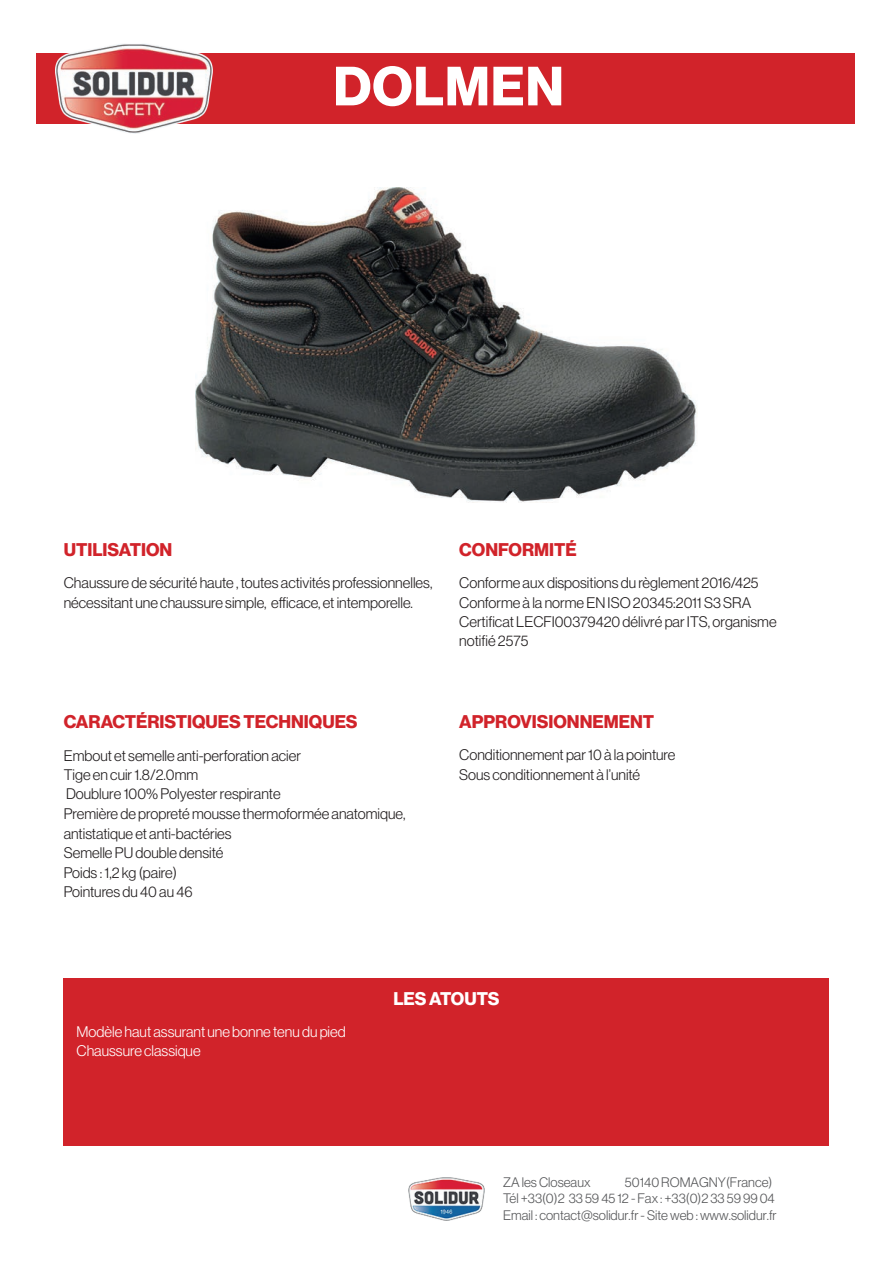
<style>
.page{position:relative;width:893px;height:1263px;background:#fff}
.page>*{position:absolute;margin:0;border:0;box-sizing:border-box;transform-origin:0 0}
.t1{font:54px "N Haas Grotesk DS Pro 75 Bd";letter-spacing:.015em;color:#fff}
.t2{font:18px "N Haas Grotesk DS Pro 75 Bd";color:#d1232a}
.t3{font:18px "N Haas Grotesk DS Pro 75 Bd";letter-spacing:-.005em;color:#fff}
.t4{font:15px/19.5px "N Haas Grotesk DS Pro 45 Lt";color:#231f20}
.t5{font:15px/19.5px "N Haas Grotesk DS Pro 45 Lt";color:#fff}
.t6{font:13.5px/16.6px "N Haas Grotesk DS Pro 45 Lt";color:#57585a}
</style>
<div class="page">
<div style="left:36px;top:53px;width:819px;height:70px;background:#d1232a"></div>
<img style="left:55px;top:44px;width:158px;height:89px">
<img style="left:196px;top:187px;width:501px;height:316px">
<div style="left:64px;top:978px;width:765px;height:168px;background:#d1232a"></div>
<img style="left:408px;top:1177px;width:77px;height:44px">
<h1 class="t1" style="left:333px;top:55px;width:232px">DOLMEN</h1>
<p class="t2" style="left:64px;top:539px;width:110px">UTILISATION</p>
<p class="t4" style="left:64px;top:573px;width:370px">Chaussure de sécurité haute , toutes activités professionnelles, nécessitant une chaussure simple, efficace, et intemporelle.</p>
<p class="t2" style="left:64px;top:711px;width:295px">CARACTÉRISTIQUES TECHNIQUES</p>
<p class="t4" style="left:64px;top:745px;width:343px">Embout et semelle anti-perforation acier<br>Tige en cuir 1.8/2.0mm<br>Doublure 100% Polyester respirante<br>Première de propreté mousse thermoformée anatomique, antistatique et anti-bactéries<br>Semelle PU double densité<br>Poids : 1,2 kg (paire)<br>Pointures du 40 au 46</p>
<p class="t2" style="left:459px;top:539px;width:119px">CONFORMITÉ</p>
<p class="t4" style="left:459px;top:573px;width:319px">Conforme aux dispositions du règlement 2016/425<br>Conforme à la norme EN ISO 20345:2011 S3 SRA Certificat LECFI00379420 délivré par ITS, organisme notifié 2575</p>
<p class="t2" style="left:459px;top:711px;width:196px">APPROVISIONNEMENT</p>
<p class="t4" style="left:459px;top:745px;width:218px">Conditionnement par 10 à la pointure<br>Sous conditionnement à l’unité</p>
<p class="t5" style="left:77px;top:1022px;width:271px">Modèle haut assurant une bonne tenu du pied<br>Chaussure classique</p>
<p class="t3" style="left:393px;top:988px;width:108px">LES ATOUTS</p>
<p class="t6" style="left:503px;top:1173px;width:275px;text-indent:122px">50140 ROMAGNY(France)<br>Tél +33(0)2 33 59 45 12 - Fax : +33(0)2 33 59 99 04<br>Email : contact@solidur.fr - Site web : www.solidur.fr</p>
<p class="t6" style="left:503px;top:1173px;width:89px">ZA les Closeaux</p>
</div>
